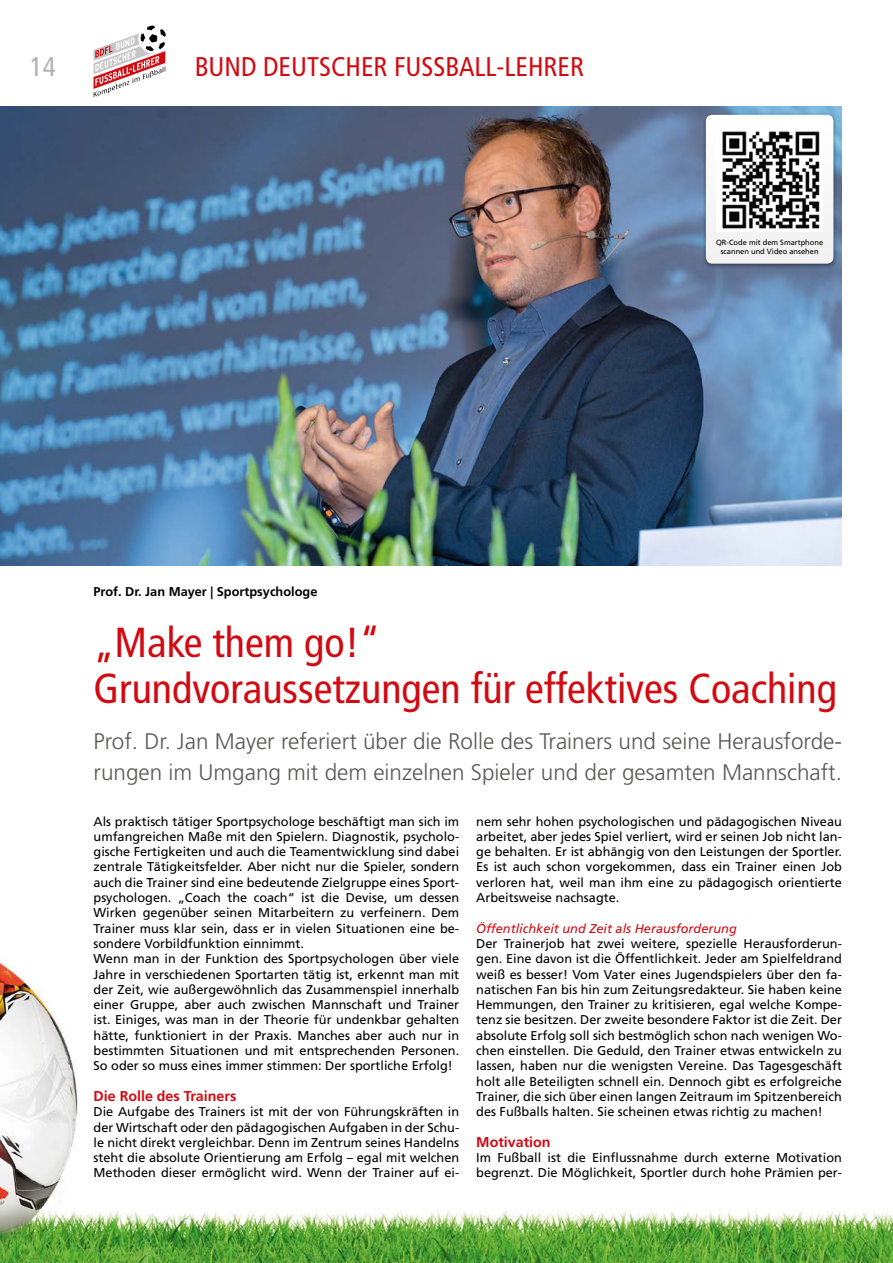
<style>
.page{position:relative;width:893px;height:1263px;background:#fff}
.page>*{position:absolute;margin:0;border:0;box-sizing:border-box;transform-origin:0 0}
.t1{font:condensed 42px/45.9px "Frutiger LT Std";color:#d20a11}
.t2{font:condensed 27px "Frutiger LT Std";color:#d20a11}
.t3{font:condensed 27px "Frutiger LT Std";color:#b3b2b2}
.t4{font:300 22.5px/30.6px "Frutiger LT Std";color:#575756}
.t5{font:700 14.25px "Frutiger LT Std";color:#d20a11}
.t6{font:12.75px/15.3px "Frutiger LT Std";color:#000;text-align:justify}
.t7{font:italic 12.75px "Frutiger LT Std";color:#d20a11}
.t8{font:700 12.75px "Frutiger LT Std";color:#000}
.t9{font:7.5px/9px "Frutiger LT Std";color:#000;text-align:center}
</style>
<div class="page">
<img style="left:0;top:960px;width:893px;height:303px">
<svg style="left:94px;top:26px;width:72px;height:71px"></svg>
<img style="left:0;top:106px;width:842px;height:459px">
<div style="left:702px;top:112px;width:135px;height:157px;background:#000;opacity:.45"></div>
<svg style="left:706px;top:115px;width:127px;height:149px"></svg>
<img style="left:716px;top:125px;width:107px;height:107px">
<h2 class="t3" style="left:30px;top:50px;width:27px">14</h2>
<h2 class="t2" style="left:195px;top:50px;width:391px">BUND DEUTSCHER FUSSBALL-LEHRER</h2>
<p class="t9" style="left:716px;top:238px;width:109px">QR-Code mit dem Smartphone scannen und Video ansehen</p>
<p class="t8" style="left:94px;top:584px;width:225px">Prof. Dr. Jan Mayer | Sportpsychologe</p>
<h1 class="t1" style="left:94px;top:620px;width:745px">„Make them go!“<br>Grundvoraussetzungen für effektives Coaching</h1>
<h3 class="t4" style="left:94px;top:726px;width:750px">Prof. Dr. Jan Mayer referiert über die Rolle des Trainers und seine Herausforde&shy;rungen im Umgang mit dem einzelnen Spieler und der gesamten Mannschaft.</h3>
<p class="t6" style="left:94px;top:813px;width:367px;text-align:left">Als praktisch tätiger Sportpsychologe beschäftigt man sich im umfangreichen Maße mit den Spielern. Diagnostik, psycholo&shy;gische Fertigkeiten und auch die Teamentwicklung sind dabei zentrale Tätigkeitsfelder. Aber nicht nur die Spieler, sondern auch die Trainer sind eine bedeutende Zielgruppe eines Sport&shy;psychologen. „Coach the coach“ ist die Devise, um dessen Wirken gegenüber seinen Mitarbeitern zu verfeinern. Dem Trainer muss klar sein, dass er in vielen Situationen eine be&shy;sondere Vorbildfunktion einnimmt.<br>Wenn man in der Funktion des Sportpsychologen über viele Jahre in verschiedenen Sportarten tätig ist, erkennt man mit der Zeit, wie außergewöhnlich das Zusammenspiel innerhalb einer Gruppe, aber auch zwischen Mannschaft und Trainer ist. Einiges, was man in der Theorie für undenkbar gehalten hätte, funktioniert in der Praxis. Manches aber auch nur in bestimmten Situationen und mit entsprechenden Personen.<br>So oder so muss eines immer stimmen: Der sportliche Erfolg!</p>
<p class="t5" style="left:94px;top:1087px;width:144px">Die Rolle des Trainers</p>
<p class="t6" style="left:94px;top:1104px;width:367px">Die Aufgabe des Trainers ist mit der von Führungskräften in der Wirtschaft oder den pädagogischen Aufgaben in der Schu&shy;le nicht direkt vergleichbar. Denn im Zentrum seines Handelns steht die absolute Orientierung am Erfolg – egal mit welchen Methoden dieser ermöglicht wird. Wenn der Trainer auf ei-</p>
<p class="t6" style="left:476px;top:813px;width:367px">nem sehr hohen psychologischen und pädagogischen Niveau arbeitet, aber jedes Spiel verliert, wird er seinen Job nicht lan&shy;ge behalten. Er ist abhängig von den Leistungen der Sportler.<br>Es ist auch schon vorgekommen, dass ein Trainer einen Job verloren hat, weil man ihm eine zu pädagogisch orientierte Arbeitsweise nachsagte.</p>
<p class="t7" style="left:476px;top:921px;width:262px">Öffentlichkeit und Zeit als Herausforderung</p>
<p class="t6" style="left:476px;top:936px;width:367px">Der Trainerjob hat zwei weitere, spezielle Herausforderun&shy;gen. Eine davon ist die Öffentlichkeit. Jeder am Spielfeldrand weiß es besser! Vom Vater eines Jugendspielers über den fa&shy;natischen Fan bis hin zum Zeitungsredakteur. Sie haben keine Hemmungen, den Trainer zu kritisieren, egal welche Kompe&shy;tenz sie besitzen. Der zweite besondere Faktor ist die Zeit. Der absolute Erfolg soll sich bestmöglich schon nach wenigen Wo&shy;chen einstellen. Die Geduld, den Trainer etwas entwickeln zu lassen, haben nur die wenigsten Vereine. Das Tagesgeschäft holt alle Beteiligten schnell ein. Dennoch gibt es erfolgreiche Trainer, die sich über einen langen Zeitraum im Spitzenbereich des Fußballs halten. Sie scheinen etwas richtig zu machen!</p>
<p class="t5" style="left:476px;top:1133px;width:76px">Motivation</p>
<p class="t6" style="left:476px;top:1150px;width:367px">Im Fußball ist die Einflussnahme durch externe Motivation begrenzt. Die Möglichkeit, Sportler durch hohe Prämien per-</p>
</div>
